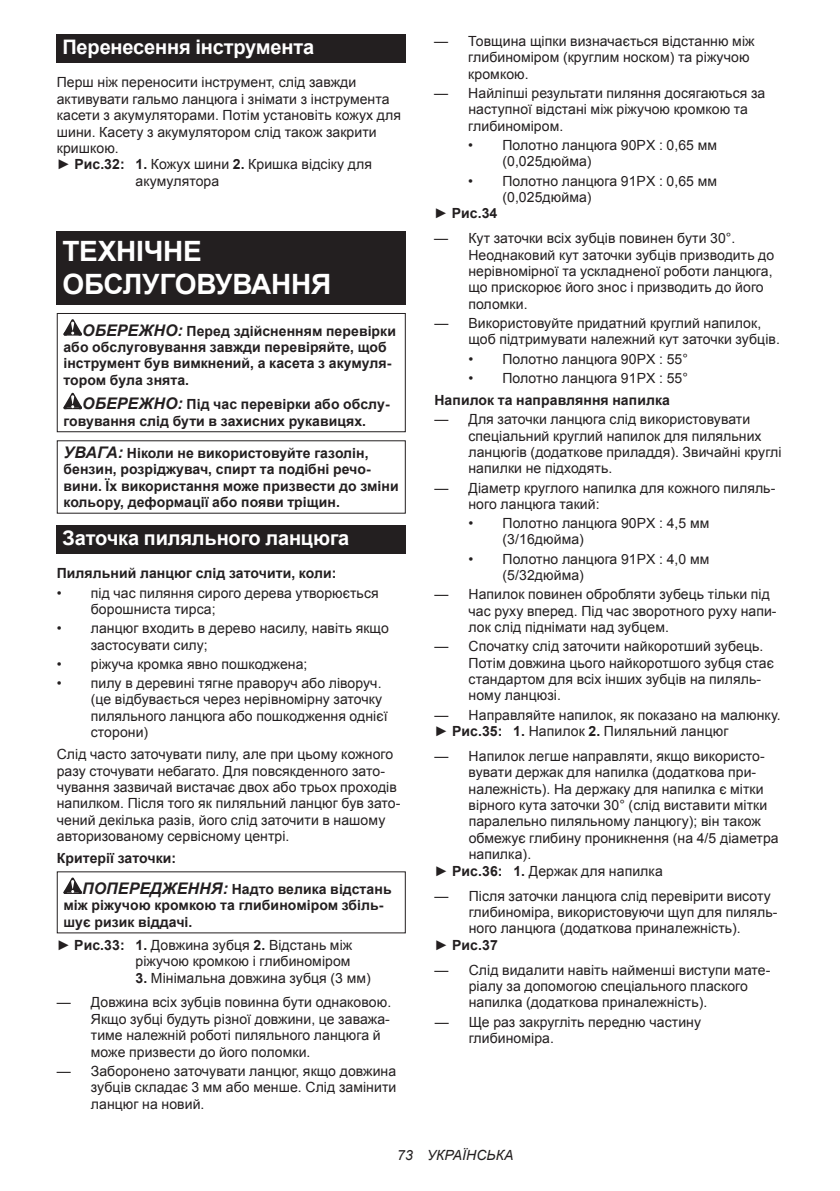
<style>
.page{position:relative;width:840px;height:1191px;background:#fff}
.page>*{position:absolute;margin:0;border:0;box-sizing:border-box;transform-origin:0 0}
.t1{font:700 28px/32.8px "Arial";letter-spacing:-.01em;color:#fff}
.t2{font:700 20px "Arial";letter-spacing:-.01em;color:#fff}
.t3{font:14px/16.4px "Arial";letter-spacing:.005em;color:#231f20}
.t4{font:700 14px/16.4px "Arial";letter-spacing:.005em;color:#231f20}
.t5{font:italic 14px "Arial";letter-spacing:.005em;color:#231f20}
.s1{font-weight:700}
.s2{font-style:italic;font-size:16px}
.s3{font-weight:400}
</style>
<div class="page">
<div style="left:57px;top:34px;width:348px;height:29px;background:#231f20"></div>
<div style="left:57px;top:231px;width:348px;height:74px;background:#231f20"></div>
<svg style="left:63px;top:319px;width:19px;height:16px"></svg>
<svg style="left:63px;top:393px;width:19px;height:16px"></svg>
<div style="left:57px;top:313px;width:348px;height:119px;border:1px solid #231f20"></div>
<div style="left:57px;top:525px;width:348px;height:28px;background:#231f20"></div>
<svg style="left:63px;top:877px;width:19px;height:17px"></svg>
<h2 class="t2" style="left:62px;top:34px;width:253px">Перенесення інструмента</h2>
<p class="t3" style="left:57px;top:74px;width:301px">Перш ніж переносити інструмент, слід завжди</p>
<p class="t3" style="left:57px;top:91px;width:334px">активувати гальмо ланцюга і знімати з інструмента</p>
<p class="t3" style="left:57px;top:107px;width:345px">касети з акумуляторами. Потім установіть кожух для</p>
<p class="t3" style="left:57px;top:124px;width:321px">шини. Касету з акумулятором слід також закрити</p>
<p class="t3" style="left:57px;top:140px;width:63px">кришкою.</p>
<p class="t3" style="left:57px;top:156px;width:316px">► <span class="s1">Рис.32: 1.</span> Кожух шини <span class="s1">2.</span> Кришка відсіку для</p>
<p class="t3" style="left:135px;top:173px;width:85px">акумулятора</p>
<h1 class="t1" style="left:62px;top:235px;width:270px">ТЕХНІЧНЕ<br>ОБСЛУГОВУВАННЯ</h1>
<p class="t4" style="left:63px;top:323px;width:334px;text-indent:19px"><span class="s2">ОБЕРЕЖНО:</span> Перед здійсненням перевірки або обслуговування завжди перевіряйте, щоб інструмент був вимкнений, а касета з акумуля&shy;тором була знята.</p>
<p class="t4" style="left:63px;top:396px;width:327px;text-indent:19px"><span class="s2">ОБЕРЕЖНО:</span> Під час перевірки або обслу&shy;говування слід бути в захисних рукавицях.</p>
<p class="t4" style="left:63px;top:445px;width:336px"><span class="s2">УВАГА:</span> Ніколи не використовуйте газолін, бензин, розріджувач, спирт та подібні речо&shy;вини. Їх використання може призвести до зміни кольору, деформації або появи тріщин.</p>
<h2 class="t2" style="left:62px;top:524px;width:288px">Заточка пиляльного ланцюга</h2>
<p class="t4" style="left:57px;top:566px;width:281px">Пиляльний ланцюг слід заточити, коли:</p>
<p class="t3" style="left:91px;top:584px;width:289px;text-indent:-34px">• під час пиляння сирого дерева утворюється борошниста тирса;</p>
<p class="t3" style="left:91px;top:620px;width:299px;text-indent:-34px">• ланцюг входить в дерево насилу, навіть якщо застосувати силу;</p>
<p class="t3" style="left:57px;top:656px;width:252px">• ріжуча кромка явно пошкоджена;</p>
<p class="t3" style="left:91px;top:675px;width:298px;text-indent:-34px">• пилу в деревині тягне праворуч або ліворуч. (це відбувається через нерівномірну заточку пиляльного ланцюга або пошкодження однієї сторони)</p>
<p class="t3" style="left:57px;top:746px;width:345px">Слід часто заточувати пилу, але при цьому кожного разу сточувати небагато. Для повсякденного зато&shy;чування зазвичай вистачає двох або трьох проходів напилком. Після того як пиляльний ланцюг був зато&shy;чений декілька разів, його слід заточити в нашому авторизованому сервісному центрі.</p>
<p class="t4" style="left:82px;top:843px;width:311px;line-height:30.6px;text-indent:-25px">Критерії заточки:<br><span class="s2">ПОПЕРЕДЖЕННЯ:</span> Надто велика відстань</p>
<p class="t4" style="left:63px;top:897px;width:321px">між ріжучою кромкою та глибиноміром збіль&shy;шує ризик віддачі.</p>
<p class="t3" style="left:57px;top:936px;width:297px;text-align:right">► <span class="s1">Рис.33: 1.</span> Довжина зубця <span class="s1">2.</span> Відстань між ріжучою кромкою і глибиноміром</p>
<p class="t3" style="left:135px;top:969px;width:237px"><span class="s1">3.</span> Мінімальна довжина зубця (3 мм)</p>
<p class="t3" style="left:91px;top:994px;width:302px;text-indent:-34px">— Довжина всіх зубців повинна бути однаковою.<br>Якщо зубці будуть різної довжини, це заважа&shy;тиме належній роботі пиляльного ланцюга й може призвести до його поломки.</p>
<p class="t3" style="left:91px;top:1062px;width:307px;text-align:justify;text-indent:-34px">— Заборонено заточувати ланцюг, якщо довжина зубців складає 3 мм або менше. Слід замінити ланцюг на новий.</p>
<p class="t3" style="left:468px;top:33px;width:287px;text-indent:-34px">— Товщина щіпки визначається відстанню між глибиноміром (круглим носком) та ріжучою кромкою.</p>
<p class="t3" style="left:468px;top:85px;width:298px;text-indent:-34px">— Найліпші результати пиляння досягаються за наступної відстані між ріжучою кромкою та глибиноміром.</p>
<p class="t3" style="left:502px;top:137px;width:216px;text-indent:-34px">• Полотно ланцюга 90PX : 0,65 мм (0,025дюйма)</p>
<p class="t3" style="left:468px;top:173px;width:250px">• Полотно ланцюга 91PX : 0,65 мм</p>
<p class="t3" style="left:502px;top:189px;width:91px">(0,025дюйма)</p>
<p class="t4" style="left:434px;top:206px;width:65px"><span class="s3">►</span> Рис.34</p>
<p class="t3" style="left:468px;top:230px;width:307px;text-indent:-34px">— Кут заточки всіх зубців повинен бути 30°.<br>Неоднаковий кут заточки зубців призводить до нерівномірної та ускладненої роботи ланцюга, що прискорює його знос і призводить до його поломки.</p>
<p class="t3" style="left:468px;top:315px;width:313px;text-indent:-34px">— Використовуйте придатний круглий напилок, щоб підтримувати належний кут заточки зубців.</p>
<p class="t3" style="left:468px;top:351px;width:221px">• Полотно ланцюга 90PX : 55°</p>
<p class="t3" style="left:468px;top:370px;width:221px">• Полотно ланцюга 91PX : 55°</p>
<p class="t4" style="left:434px;top:392px;width:237px">Напилок та направляння напилка</p>
<p class="t3" style="left:468px;top:411px;width:314px;text-indent:-34px">— Для заточки ланцюга слід використовувати спеціальний круглий напилок для пиляльних ланцюгів (додаткове приладдя). Звичайні круглі напилки не підходять.</p>
<p class="t3" style="left:468px;top:479px;width:308px;text-indent:-34px">— Діаметр круглого напилка для кожного пиляль&shy;ного ланцюга такий:</p>
<p class="t3" style="left:502px;top:515px;width:208px;text-indent:-34px">• Полотно ланцюга 90PX : 4,5 мм (3/16дюйма)</p>
<p class="t3" style="left:502px;top:551px;width:208px;text-indent:-34px">• Полотно ланцюга 91PX : 4,0 мм (5/32дюйма)</p>
<p class="t3" style="left:468px;top:586px;width:309px;text-indent:-34px">— Напилок повинен обробляти зубець тільки під час руху вперед. Під час зворотного руху напи&shy;лок слід піднімати над зубцем.</p>
<p class="t3" style="left:468px;top:638px;width:306px;text-indent:-34px">— Спочатку слід заточити найкоротший зубець.<br>Потім довжина цього найкоротшого зубця стає стандартом для всіх інших зубців на пиляль&shy;ному ланцюзі.</p>
<p class="t3" style="left:434px;top:706px;width:347px">— Направляйте напилок, як показано на малюнку. ► <span class="s1">Рис.35: 1.</span> Напилок <span class="s1">2.</span> Пиляльний ланцюг</p>
<p class="t3" style="left:434px;top:748px;width:331px">— Напилок легше направляти, якщо використо-</p>
<p class="t3" style="left:468px;top:764px;width:289px">вувати держак для напилка (додаткова при-</p>
<p class="t3" style="left:468px;top:780px;width:296px">належність). На держаку для напилка є мітки</p>
<p class="t3" style="left:468px;top:797px;width:300px">вірного кута заточки 30° (слід виставити мітки</p>
<p class="t3" style="left:468px;top:813px;width:293px">паралельно пиляльному ланцюгу); він також</p>
<p class="t3" style="left:468px;top:830px;width:311px">обмежує глибину проникнення (на 4/5 діаметра</p>
<p class="t3" style="left:468px;top:846px;width:64px">напилка).</p>
<p class="t3" style="left:434px;top:862px;width:229px">► <span class="s1">Рис.36: 1.</span> Держак для напилка</p>
<p class="t3" style="left:434px;top:887px;width:337px">— Після заточки ланцюга слід перевірити висоту</p>
<p class="t3" style="left:468px;top:904px;width:310px">глибиноміра, використовуючи щуп для пиляль-</p>
<p class="t3" style="left:468px;top:920px;width:273px">ного ланцюга (додаткова приналежність).</p>
<p class="t4" style="left:434px;top:937px;width:65px"><span class="s3">►</span> Рис.37</p>
<p class="t3" style="left:468px;top:961px;width:303px;text-indent:-34px">— Слід видалити навіть найменші виступи мате&shy;ріалу за допомогою спеціального плаского напилка (додаткова приналежність).</p>
<p class="t3" style="left:468px;top:1013px;width:234px;text-indent:-34px">— Ще раз закругліть передню частину глибиноміра.</p>
<p class="t5" style="left:397px;top:1146px;width:118px">73 УКРАЇНСЬКА</p>
</div>
